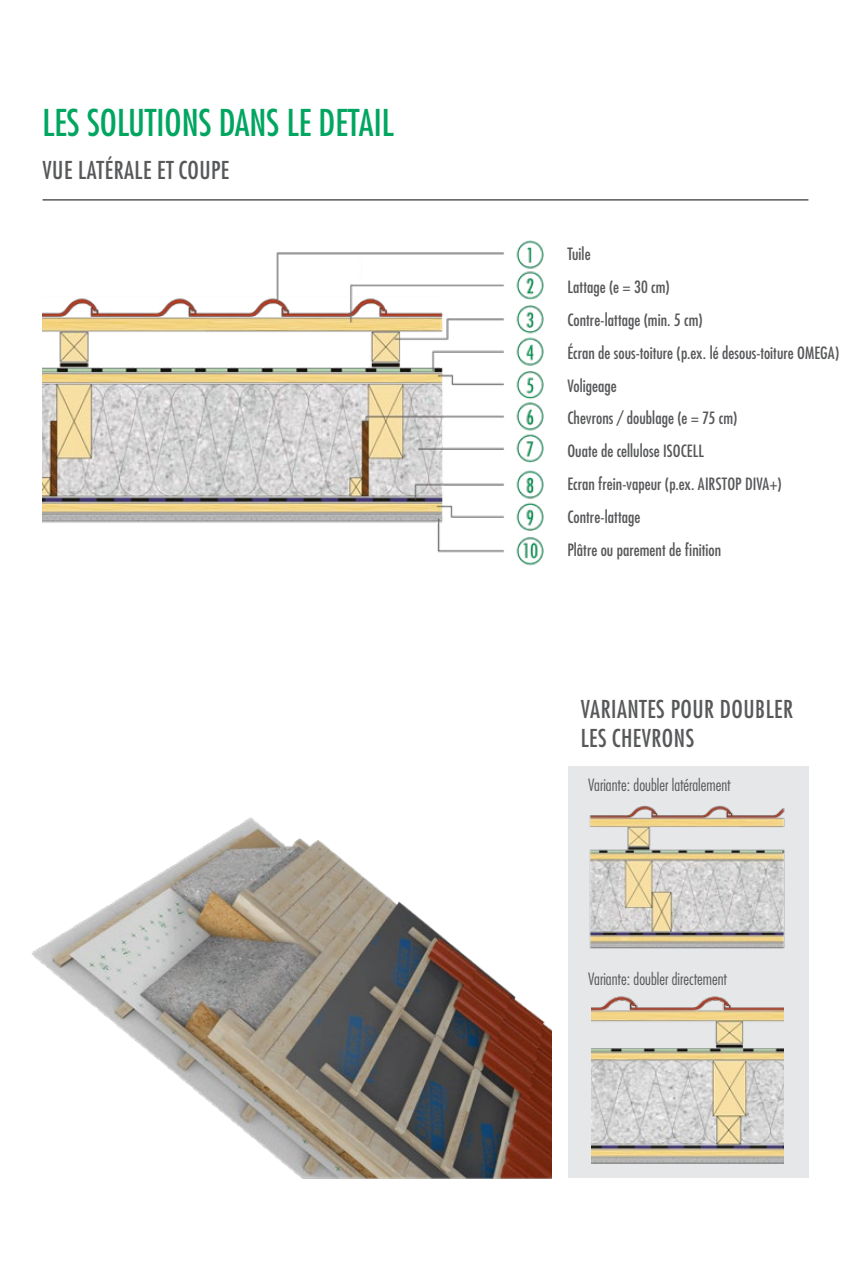
<style>
.page{position:relative;width:851px;height:1263px;background:#fff}
.page>*{position:absolute;margin:0;border:0;box-sizing:border-box;transform-origin:0 0}
.t1{font:500 condensed 36px "Futura LT Pro";color:#00a660}
.t2{font:500 condensed 24px/28.8px "Futura LT Pro";letter-spacing:.02em;color:#57585a}
.t3{font:500 condensed 16.5px/32.8px "Futura LT Pro";letter-spacing:.005em;color:#57585a}
.t4{font:300 condensed 16.5px "Futura LT Pro";color:#57585a}
</style>
<div class="page">
<div style="left:567px;top:766px;width:241px;height:412px;background:#e6e7e9"></div>
<img style="left:589px;top:805px;width:196px;height:144px">
<img style="left:43px;top:240px;width:501px;height:326px">
<img style="left:32px;top:817px;width:519px;height:361px">
<img style="left:591px;top:996px;width:192px;height:168px">
<hr style="left:43px;top:199px;width:765px;height:2px;background:#57585a">
<h1 class="t1" style="left:43px;top:98px;width:352px">LES SOLUTIONS DANS LE DETAIL</h1>
<h2 class="t2" style="left:43px;top:155px;width:188px">VUE LATÉRALE ET COUPE</h2>
<p class="t3" style="left:567px;top:238px;width:273px">Tuile<br>Lattage (e = 30 cm)<br>Contre-lattage (min. 5 cm)<br>Écran de sous-toiture (p.ex. lé desous-toiture OMEGA)<br>Voligeage<br>Chevrons / doublage (e = 75 cm)<br>Ouate de cellulose ISOCELL<br>Ecran frein-vapeur (p.ex. AIRSTOP DIVA+)<br>Contre-lattage<br>Plâtre ou parement de finition</p>
<h2 class="t2" style="left:580px;top:695px;width:214px">VARIANTES POUR DOUBLER<br>LES CHEVRONS</h2>
<p class="t4" style="left:588px;top:774px;width:144px">Variante: doubler latéralement</p>
<p class="t4" style="left:588px;top:968px;width:140px">Variante: doubler directement</p>
</div>
